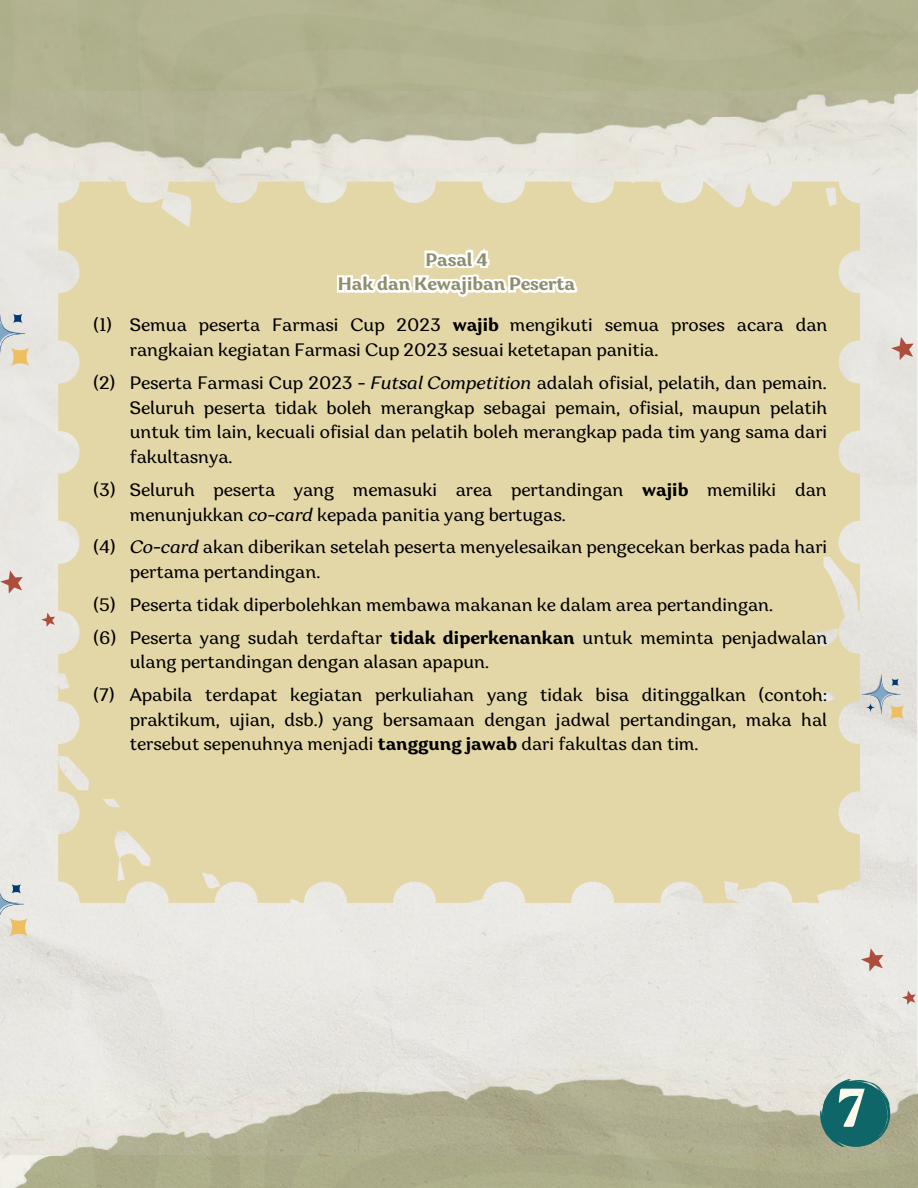
<style>
.page{position:relative;width:918px;height:1188px;background:#fff}
.page>*{position:absolute;margin:0;border:0;box-sizing:border-box;transform-origin:0 0}
.t1{font:75px "Bright";color:#fffaeb}
.t2{font:18px/24.8px "Garbata";color:#000}
.t3{font:700 18px/24.8px "Garbata";color:#8d8f6e;text-align:center}
.s1{font-weight:700}
.s2{font-style:italic}
</style>
<div class="page">
<img style="left:0;top:92px;width:917px;height:1063px">
<div style="left:58px;top:182px;width:802px;height:721px;background:#e4d7a7"></div>
<svg style="left:10px;top:347px;width:20px;height:20px"></svg>
<svg style="left:0;top:307px;width:25px;height:52px"></svg>
<svg style="left:889px;top:704px;width:16px;height:16px"></svg>
<svg style="left:861px;top:674px;width:39px;height:39px"></svg>
<svg style="left:862px;top:675px;width:39px;height:39px;background:#c8cbca"></svg>
<svg style="left:9px;top:917px;width:20px;height:20px"></svg>
<svg style="left:0;top:877px;width:24px;height:53px"></svg>
<svg style="left:0;top:571px;width:23px;height:22px"></svg>
<svg style="left:42px;top:613px;width:13px;height:14px"></svg>
<svg style="left:891px;top:337px;width:23px;height:23px"></svg>
<svg style="left:861px;top:949px;width:22px;height:22px"></svg>
<svg style="left:902px;top:991px;width:14px;height:14px"></svg>
<svg style="left:335px;top:246px;width:245px;height:57px"></svg>
<svg style="left:820px;top:1079px;width:70px;height:68px;background:#397c7a"></svg>
<p class="t3" style="left:338px;top:249px;width:239px">Pasal 4<br>Hak dan Kewajiban Peserta</p>
<p class="t2" style="left:130px;top:315px;width:699px;text-indent:-36px">(1) Semua peserta Farmasi Cup 2023 <span class="s1">wajib</span> mengikuti semua proses acara dan rangkaian kegiatan Farmasi Cup 2023 sesuai ketetapan panitia.</p>
<p class="t2" style="left:130px;top:372px;width:699px;text-align:justify;text-indent:-36px">(2) Peserta Farmasi Cup 2023 - <span class="s2">Futsal Competition</span> adalah ofisial, pelatih, dan pemain.<br>Seluruh peserta tidak boleh merangkap sebagai pemain, ofisial, maupun pelatih untuk tim lain, kecuali ofisial dan pelatih boleh merangkap pada tim yang sama dari fakultasnya.</p>
<p class="t2" style="left:130px;top:479px;width:699px;text-indent:-36px">(3) Seluruh peserta yang memasuki area pertandingan <span class="s1">wajib</span> memiliki dan menunjukkan <span class="s2">co-card</span> kepada panitia yang bertugas.</p>
<p class="t2" style="left:130px;top:537px;width:699px;text-indent:-36px">(4) <span class="s2">Co-card</span> akan diberikan setelah peserta menyelesaikan pengecekan berkas pada hari pertama pertandingan.</p>
<p class="t2" style="left:93px;top:590px;width:736px;line-height:32.7px">(5) Peserta tidak diperbolehkan membawa makanan ke dalam area pertandingan.<br>(6) Peserta yang sudah terdaftar <span class="s1">tidak diperkenankan</span> untuk meminta penjadwalan</p>
<p class="t2" style="left:93px;top:648px;width:735px;line-height:32.7px;text-indent:36px">ulang pertandingan dengan alasan apapun.<br>(7) Apabila terdapat kegiatan perkuliahan yang tidak bisa ditinggalkan (contoh:</p>
<p class="t2" style="left:130px;top:709px;width:699px">praktikum, ujian, dsb.) yang bersamaan dengan jadwal pertandingan, maka hal tersebut sepenuhnya menjadi <span class="s1">tanggung jawab</span> dari fakultas dan tim.</p>
<h1 class="t1" style="left:839px;top:1076px;width:29px">7</h1>
</div>
